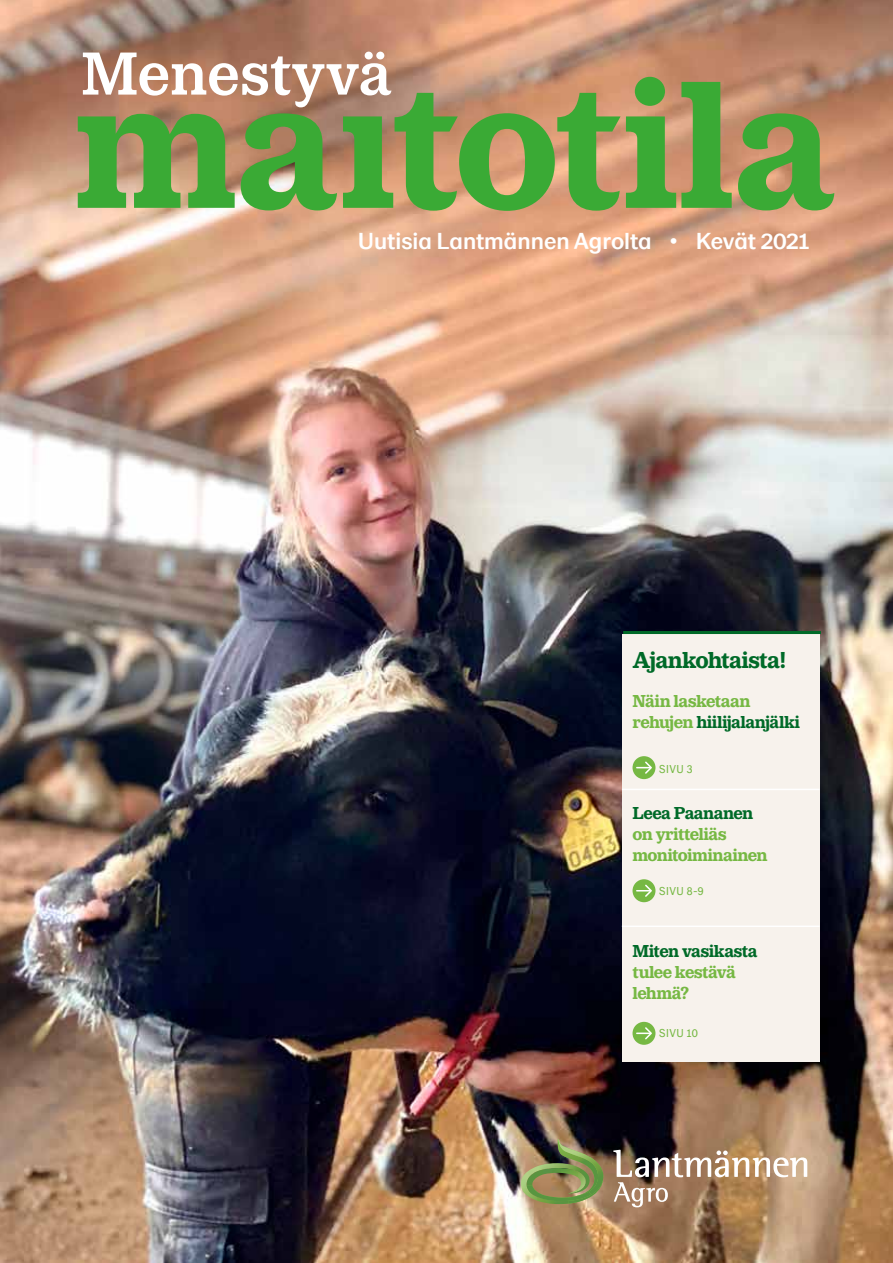
<style>
.page{position:relative;width:893px;height:1263px;background:#fff}
.page>*{position:absolute;margin:0;border:0;box-sizing:border-box;transform-origin:0 0}
.t1{font:500 24px "LM Sans";color:#fff}
.t2{font:700 24px "Lantmannen Serif";letter-spacing:-.035em;color:#006a28}
.t3{font:700 18px/21px "Lantmannen Serif";letter-spacing:-.03em;color:#76b843}
.t4{font:700 18px "Lantmannen Serif";letter-spacing:-.03em;color:#006a28}
.t5{font:12px "LM Sans";letter-spacing:.045em;color:#76b843;scale:.9 1}
.s1{color:#006a28}
</style>
<div class="page">
<img style="left:0;top:0;width:893px;height:1263px">
<svg style="left:613px;top:1150px;width:194px;height:57px;background:#b09276"></svg>
<img style="left:521px;top:1139px;width:84px;height:65px">
<div style="left:622px;top:634px;width:198px;height:145px;background:#f7f2ec"></div>
<div style="left:622px;top:779px;width:198px;height:164px;background:#f7f2ec"></div>
<div style="left:622px;top:927px;width:198px;height:135px;background:#f7f2ec"></div>
<hr style="left:623px;top:631px;width:198px;height:3px;background:#006a28">
<hr style="left:622px;top:789px;width:198px;height:1px;background:#fff">
<hr style="left:622px;top:925px;width:198px;height:2px;background:#fff">
<div style="left:632px;top:756px;width:23px;height:23px;background:#76b843;border-radius:50%"></div>
<svg style="left:636px;top:761px;width:16px;height:13px"></svg>
<div style="left:632px;top:879px;width:23px;height:23px;background:#76b843;border-radius:50%"></div>
<svg style="left:636px;top:884px;width:16px;height:13px"></svg>
<div style="left:632px;top:1022px;width:23px;height:23px;background:#76b843;border-radius:50%"></div>
<svg style="left:636px;top:1027px;width:16px;height:12px"></svg>
<svg style="left:78px;top:77px;width:756px;height:134px;background:#849e56"></svg>
<svg style="left:83px;top:52px;width:308px;height:55px"></svg>
<h1 class="t1" style="left:358px;top:227px;width:453px">Uutisia Lantmännen Agrolta • Kevät 2021</h1>
<h1 class="t2" style="left:632px;top:647px;width:155px">Ajankohtaista!</h1>
<p class="t3" style="left:632px;top:691px;width:169px">Näin lasketaan rehujen <span class="s1">hiilijalanjälki</span></p>
<p class="t5" style="left:659px;top:762px;width:38px">SIVU 3</p>
<p class="t4" style="left:632px;top:803px;width:122px">Leea Paananen</p>
<p class="t3" style="left:632px;top:823px;width:137px">on yritteliäs monitoiminainen</p>
<p class="t5" style="left:659px;top:884px;width:51px">SIVU 8-9</p>
<p class="t4" style="left:632px;top:941px;width:127px">Miten vasikasta</p>
<p class="t3" style="left:632px;top:962px;width:105px">tulee kestävä lehmä?</p>
<p class="t5" style="left:659px;top:1026px;width:45px">SIVU 10</p>
</div>
